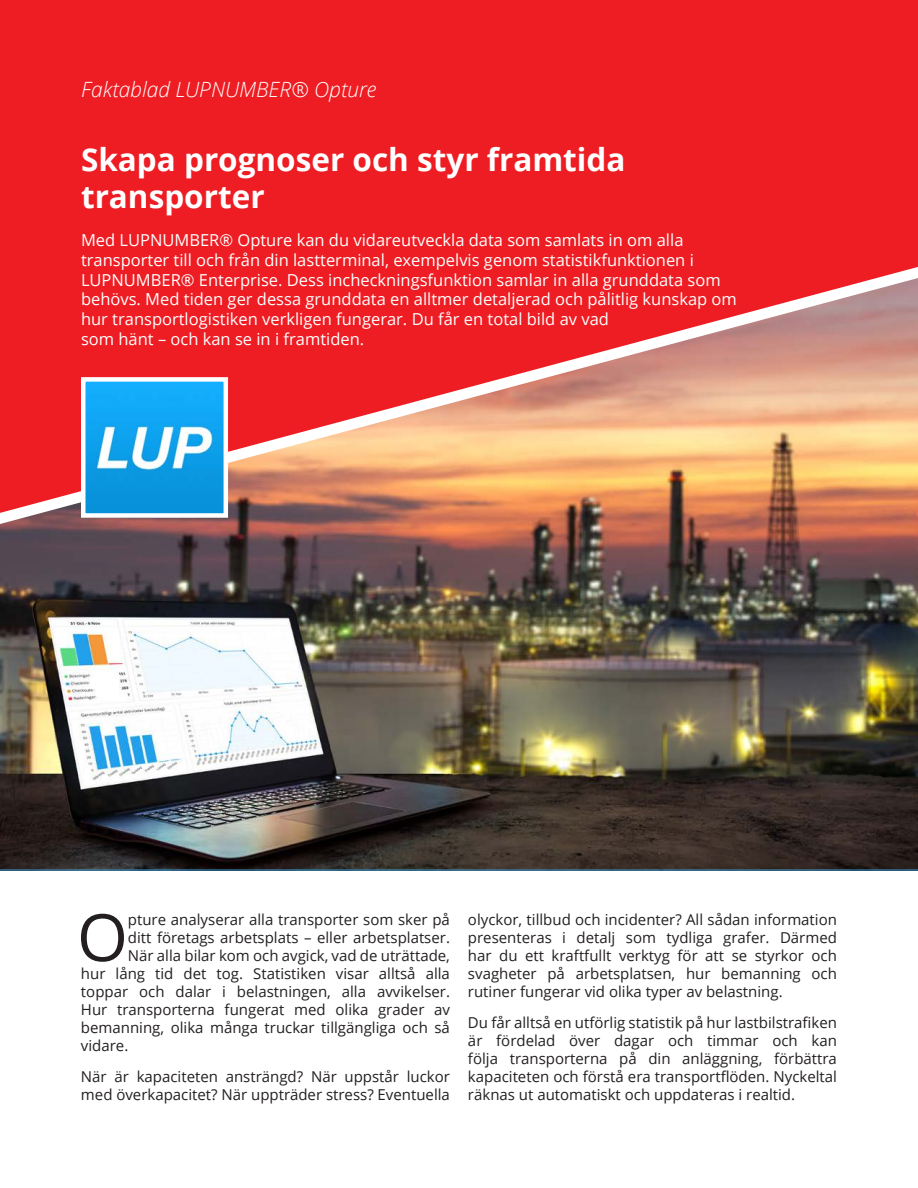
<style>
.page{position:relative;width:918px;height:1188px;background:#fff}
.page>*{position:absolute;margin:0;border:0;box-sizing:border-box;transform-origin:0 0}
.Body{font:65.4px "Open Sans";color:#231f20}
.Main_Header{font:700 31.5px/37.8px "Open Sans";color:#fff}
.Name{font:italic 300 21px "Open Sans";color:#fff}
.Preamble{font:16.5px/19.8px "Open Sans";color:#fff}
.Body-2{font:15px/18px "Open Sans";color:#231f20;text-align:justify}
</style>
<div class="page">
<img style="left:0;top:524px;width:918px;height:346px">
<svg style="left:0;top:0;width:918px;height:513px;background:#eb3f3a"></svg>
<img style="left:86px;top:382px;width:137px;height:131px">
<div style="left:81px;top:377px;width:147px;height:141px;border:4px solid #fff"></div>
<p class="Name" style="left:81px;top:75px;width:297px">Faktablad LUPNUMBER® Opture</p>
<p class="Main_Header" style="left:81px;top:139px;width:546px">Skapa prognoser och styr framtida transporter</p>
<p class="Preamble" style="left:81px;top:230px;width:657px">Med LUPNUMBER® Opture kan du vidareutveckla data som samlats in om alla transporter till och från din lastterminal, exempelvis genom statistikfunktionen i LUPNUMBER® Enterprise. Dess incheckningsfunktion samlar in alla grunddata som behövs. Med tiden ger dessa grunddata en alltmer detaljerad och pålitlig kunskap om hur transportlogistiken verkligen fungerar. Du får en total bild av vad<br>som hänt – och kan se in i framtiden.</p>
<p class="Body" style="left:77px;top:893px;width:52px">O</p>
<p class="Body-2" style="left:128px;top:910px;width:324px">pture analyserar alla transporter som sker på</p>
<p class="Body-2" style="left:128px;top:928px;width:324px">ditt företags arbetsplats – eller arbetsplatser.</p>
<p class="Body-2" style="left:128px;top:946px;width:324px">När alla bilar kom och avgick, vad de uträttade,</p>
<p class="Body-2" style="left:81px;top:964px;width:370px">hur lång tid det tog. Statistiken visar alltså alla</p>
<p class="Body-2" style="left:81px;top:982px;width:371px">toppar och dalar i belastningen, alla avvikelser.</p>
<p class="Body-2" style="left:81px;top:1000px;width:370px">Hur transporterna fungerat med olika grader av</p>
<p class="Body-2" style="left:81px;top:1018px;width:371px">bemanning, olika många truckar tillgängliga och så</p>
<p class="Body-2" style="left:81px;top:1036px;width:49px">vidare.</p>
<p class="Body-2" style="left:81px;top:1067px;width:370px">När är kapaciteten ansträngd? När uppstår luckor med överkapacitet? När uppträder stress? Eventuella</p>
<p class="Body-2" style="left:468px;top:910px;width:371px">olyckor, tillbud och incidenter? All sådan information presenteras i detalj som tydliga grafer. Därmed har du ett kraftfullt verktyg för att se styrkor och svagheter på arbetsplatsen, hur bemanning och rutiner fungerar vid olika typer av belastning.</p>
<p class="Body-2" style="left:468px;top:1013px;width:371px">Du får alltså en utförlig statistik på hur lastbilstrafiken är fördelad över dagar och timmar och kan följa transporterna på din anläggning, förbättra kapaciteten och förstå era transportflöden. Nyckeltal räknas ut automatiskt och uppdateras i realtid.</p>
</div>
